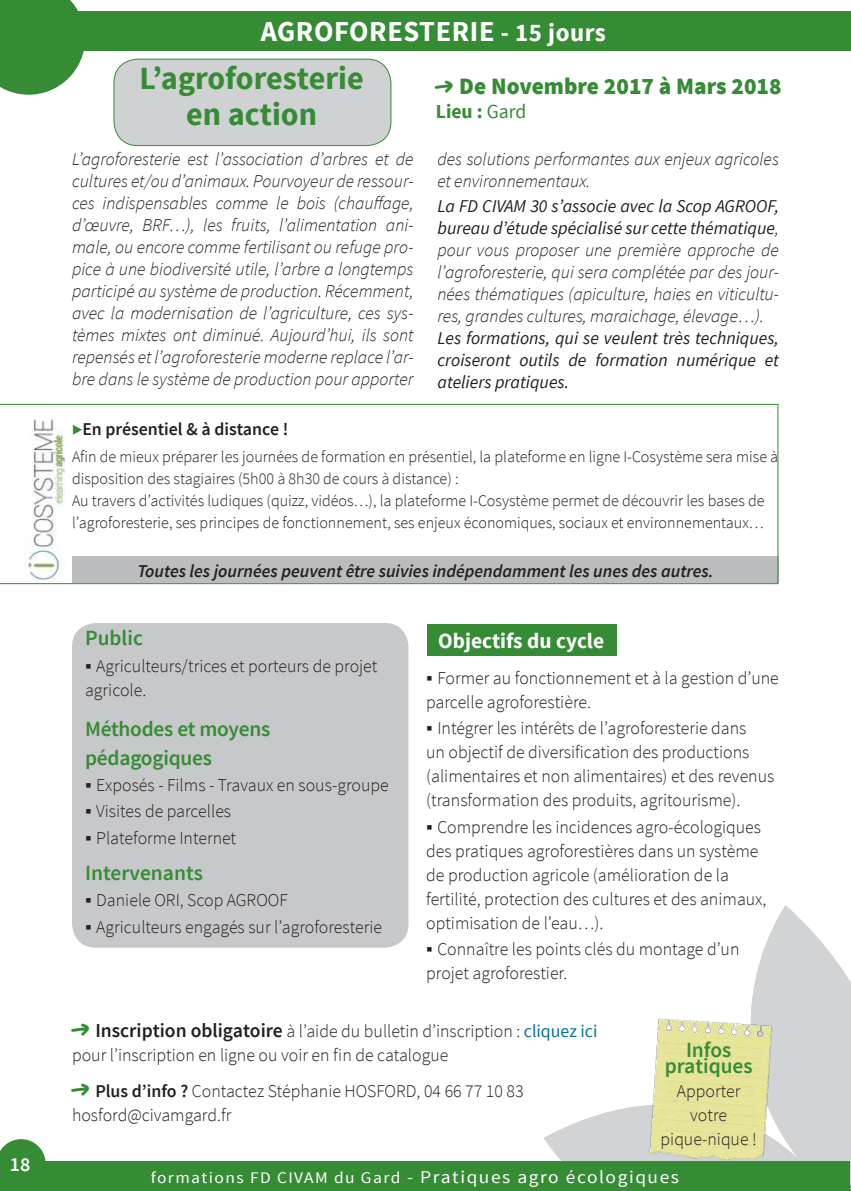
<style>
.page{position:relative;width:851px;height:1191px;background:#fff}
.page>*{position:absolute;margin:0;border:0;box-sizing:border-box;transform-origin:0 0}
.t1{font:700 32.4px/36px "Source Sans Pro";color:#368b35;text-align:center}
.t2{font:700 28.8px "Source Sans Pro";letter-spacing:.02em;color:#fff}
.t3{font:900 23.4px "Source Sans Pro";color:#368b35}
.t4{font:600 21.6px/28.8px "Source Sans Pro";letter-spacing:-.01em;color:#368b35}
.t5{font:700 21.6px "Source Sans Pro";color:#fff}
.t6{font:600 20px "Source Sans Pro";color:#fff}
.t7{font:700 19.8px "Source Sans Pro";color:#368b35}
.t8{font:300 18px/24px "Source Sans Pro";color:#231f20}
.t9{font:italic 300 18px/22px "Source Sans Pro";color:#231f20;text-align:justify}
.t10{font:italic 18px/22px "Source Sans Pro";color:#231f20;text-align:justify}
.t11{font:italic 600 18px "Source Sans Pro";color:#231f20}
.t12{font:18px "Source Sans Pro";letter-spacing:.08em;color:#fff;scale:1.08 1}
.t13{font:600 18px "Source Sans Pro";color:#231f20}
.t14{font:300 16.2px/22px "Source Sans Pro";color:#231f20}
.s1{font-size:25.2px}
.s2{font-family:"Peax Webdesignarrows";font-weight:400;font-size:21.6px}
.s3{font-weight:400}
.s4{color:#368b35}
.s5{font-weight:400;font-size:22px}
.s6{font-family:"Peax Webdesignarrows";font-weight:400;font-size:21.6px;color:#368b35}
.s7{font-weight:600;font-size:19.8px}
.s8{font-weight:400;color:#007196}
.s9{font-weight:600}
.s10{font-size:16.2px}
</style>
<div class="page">
<svg style="left:544px;top:1105px;width:135px;height:56px;fill:#d1d3d4"></svg>
<svg style="left:679px;top:905px;width:170px;height:256px;fill:#d1d3d4"></svg>
<div style="left:0;top:1161px;width:850px;height:30px;background:#368b35"></div>
<svg style="left:0;top:1139px;width:46px;height:22px"></svg>
<svg style="left:0;top:0;width:85px;height:95px"></svg>
<svg style="left:849px;top:980px;width:2px;height:211px"></svg>
<div style="left:68px;top:12px;width:782px;height:39px;background:#368b35"></div>
<div style="left:72px;top:623px;width:336px;height:324px;background:#c7c8ca;border-radius:24px"></div>
<div style="left:427px;top:624px;width:189px;height:32px;background:#368b35"></div>
<div style="left:114px;top:59px;width:277px;height:87px;background:#cfd1d2;border-radius:24px"></div>
<div style="left:113px;top:59px;width:278px;height:87px;border:1px solid #368b35;border-radius:24px"></div>
<svg style="left:0;top:404px;width:778px;height:180px"></svg>
<img style="left:644px;top:1017px;width:129px;height:143px">
<p class="t6" style="left:10px;top:1156px;width:22px">18</p>
<h2 class="t2" style="left:260px;top:21px;width:347px">AGROFORESTERIE <span class="s1">- 15 jours</span></h2>
<h1 class="t1" style="left:139px;top:63px;width:226px">L’agroforesterie en action</h1>
<p class="t3" style="left:436px;top:72px;width:347px"><span class="s2">X</span> De Novembre 2017 à Mars 2018</p>
<p class="t7" style="left:436px;top:103px;width:92px">Lieu : <span class="s3">Gard</span></p>
<p class="t9" style="left:72px;top:148px;width:343px">L’agroforesterie est l’association d’arbres et de cultures et/ou d’animaux. Pourvoyeur de ressour&shy;ces indispensables comme le bois (chauffage, d’œuvre, BRF…), les fruits, l’alimentation ani&shy;male, ou encore comme fertilisant ou refuge pro&shy;pice à une biodiversité utile, l’arbre a longtemps participé au système de production. Récemment, avec la modernisation de l’agriculture, ces sys&shy;tèmes mixtes ont diminué. Aujourd’hui, ils sont repensés et l’agroforesterie moderne replace l’ar&shy;bre dans le système de production pour apporter</p>
<p class="t9" style="left:437px;top:148px;width:343px">des solutions performantes aux enjeux agricoles et environnementaux.</p>
<p class="t9" style="left:437px;top:196px;width:343px"><span class="s3">La FD CIVAM 30 s’associe avec la Scop AGROOF, bureau d’étude spécialisé sur cette thématique</span>, pour vous proposer une première approche de l’agroforesterie, qui sera complétée par des jour&shy;nées thématiques (apiculture, haies en viticultu&shy;res, grandes cultures, maraichage, élevage…).</p>
<p class="t10" style="left:437px;top:327px;width:343px">Les formations, qui se veulent très techniques, croiseront outils de formation numérique et ateliers pratiques.</p>
<p class="t13" style="left:72px;top:422px;width:218px"><span class="s4">▶</span>En présentiel &amp; à distance !</p>
<p class="t14" style="left:72px;top:446px;width:707px">Afin de mieux préparer les journées de formation en présentiel, la plateforme en ligne I-Cosystème sera mise à disposition des stagiaires (5h00 à 8h30 de cours à distance) :<br>Au travers d’activités ludiques (quizz, vidéos…), la plateforme I-Cosystème permet de découvrir les bases de l’agroforesterie, ses principes de fonctionnement, ses enjeux économiques, sociaux et environnementaux…</p>
<p class="t11" style="left:137px;top:564px;width:577px">Toutes les journées peuvent être suivies indépendamment les unes des autres.</p>
<p class="t4" style="left:85px;top:625px;width:59px">Public</p>
<p class="t8" style="left:85px;top:654px;width:293px"><span class="s5">■</span> Agriculteurs/trices et porteurs de projet agricole.</p>
<p class="t4" style="left:85px;top:716px;width:187px">Méthodes et moyens pédagogiques</p>
<p class="t8" style="left:85px;top:773px;width:305px"><span class="s5">■</span> Exposés - Films - Travaux en sous-groupe</p>
<p class="t8" style="left:85px;top:801px;width:147px"><span class="s5">■</span> Visites de parcelles</p>
<p class="t8" style="left:85px;top:827px;width:152px"><span class="s5">■</span> Plateforme Internet</p>
<p class="t4" style="left:85px;top:860px;width:119px">Intervenants</p>
<p class="t8" style="left:85px;top:888px;width:204px"><span class="s5">■</span> Daniele ORI, Scop AGROOF</p>
<p class="t8" style="left:85px;top:916px;width:298px"><span class="s5">■</span> Agriculteurs engagés sur l’agroforesterie</p>
<p class="t5" style="left:438px;top:632px;width:167px">Objectifs du cycle</p>
<p class="t8" style="left:426px;top:666px;width:354px"><span class="s5">■</span> Former au fonctionnement et à la gestion d’une parcelle agroforestière.</p>
<p class="t8" style="left:426px;top:718px;width:349px"><span class="s5">■</span> Intégrer les intérêts de l’agroforesterie dans<br>un objectif de diversification des productions (alimentaires et non alimentaires) et des revenus (transformation des produits, agritourisme).</p>
<p class="t8" style="left:426px;top:815px;width:342px"><span class="s5">■</span> Comprendre les incidences agro-écologiques des pratiques agroforestières dans un système de production agricole (amélioration de la fertilité, protection des cultures et des animaux, optimisation de l’eau…).</p>
<p class="t8" style="left:426px;top:937px;width:315px"><span class="s5">■</span> Connaître les points clés du montage d’un projet agroforestier.</p>
<p class="t8" style="left:72px;top:1019px;width:526px"><span class="s6">X</span> <span class="s7">Inscription obligatoire</span> à l’aide du bulletin d’inscription : <span class="s8">cliquez ici </span>pour l’inscription en ligne ou voir en fin de catalogue</p>
<p class="t8" style="left:72px;top:1079px;width:453px"><span class="s6">X</span> <span class="s9">Plus d’info ?</span> Contactez Stéphanie HOSFORD, 04 66 77 10 83 hosford@civamgard.fr</p>
<p class="t4" style="left:664px;top:1043px;width:89px;line-height:16px;text-align:center">Infos pratiques</p>
<p class="t8" style="left:660px;top:1080px;width:98px;text-align:center">Apporter votre pique-nique !</p>
<p class="t12" style="left:151px;top:1169px;width:490px"><span class="s10">formations FD CIVAM du Gard</span> - Pratiques agro écologiques</p>
</div>
